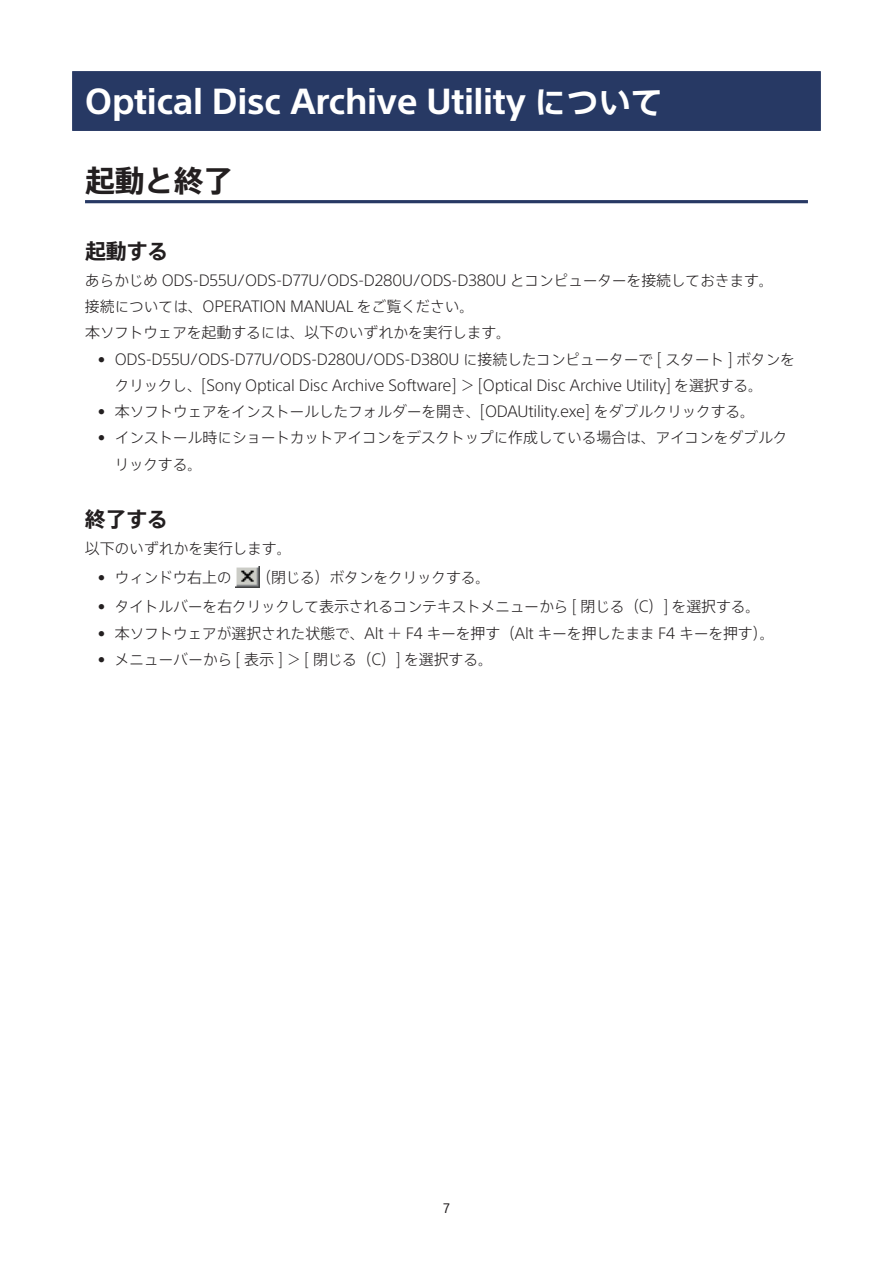
<style>
.page{position:relative;width:893px;height:1263px;background:#fff}
.page>*{position:absolute;margin:0;border:0;box-sizing:border-box;transform-origin:0 0}
.t1{font:700 33px "SST Jp Pro";letter-spacing:-.015em;color:#fff}
.t2{font:700 30px "SST Jp Pro";letter-spacing:-.015em;color:#231f20}
.t3{font:700 21px "SST Jp Pro";letter-spacing:-.01em;color:#231f20}
.t4{font:300 15px/26.2px "SST Jp Pro";letter-spacing:-.02em;color:#231f20}
.t5{font:13.5px "SST";color:#231f20}
</style>
<div class="page">
<div style="left:72px;top:71px;width:749px;height:60px;background:#273964"></div>
<hr style="left:85px;top:200px;width:723px;height:3px;background:#273964">
<img style="left:236px;top:567px;width:24px;height:21px">
<h1 class="t1" style="left:85px;top:76px;width:581px">Optical Disc Archive Utility について</h1>
<h2 class="t2" style="left:85px;top:157px;width:150px">起動と終了</h2>
<h3 class="t3" style="left:85px;top:234px;width:85px">起動する</h3>
<p class="t4" style="left:85px;top:266px;width:690px">あらかじめ ODS-D55U/ODS-D77U/ODS-D280U/ODS-D380U とコンピューターを接続しておきます。接続については、OPERATION MANUAL をご覧ください。<br>本ソフトウェアを起動するには、以下のいずれかを実行します。</p>
<p class="t4" style="left:115px;top:345px;width:682px;text-indent:-17px">• ODS-D55U/ODS-D77U/ODS-D280U/ODS-D380U に接続したコンピューターで [ スタート ] ボタンをクリックし、[Sony Optical Disc Archive Software] ＞ [Optical Disc Archive Utility] を選択する。</p>
<p class="t4" style="left:98px;top:397px;width:659px">• 本ソフトウェアをインストールしたフォルダーを開き、[ODAUtility.exe] をダブルクリックする。</p>
<p class="t4" style="left:114px;top:423px;width:675px;text-indent:-17px">• インストール時にショートカットアイコンをデスクトップに作成している場合は、アイコンをダブルクリックする。</p>
<h3 class="t3" style="left:85px;top:502px;width:85px">終了する</h3>
<p class="t4" style="left:85px;top:534px;width:208px">以下のいずれかを実行します。</p>
<p class="t4" style="left:98px;top:563px;width:136px">• ウィンドウ右上の</p>
<p class="t4" style="left:256px;top:563px;width:236px">（閉じる）ボタンをクリックする。</p>
<p class="t4" style="left:98px;top:593px;width:664px">• タイトルバーを右クリックして表示されるコンテキストメニューから [ 閉じる（C）] を選択する。</p>
<p class="t4" style="left:98px;top:619px;width:679px">• 本ソフトウェアが選択された状態で、Alt ＋ F4 キーを押す（Alt キーを押したまま F4 キーを押す）。</p>
<p class="t4" style="left:98px;top:645px;width:397px">• メニューバーから [ 表示 ] ＞ [ 閉じる（C）] を選択する。</p>
<p class="t5" style="left:443px;top:1200px;width:8px">7</p>
</div>
